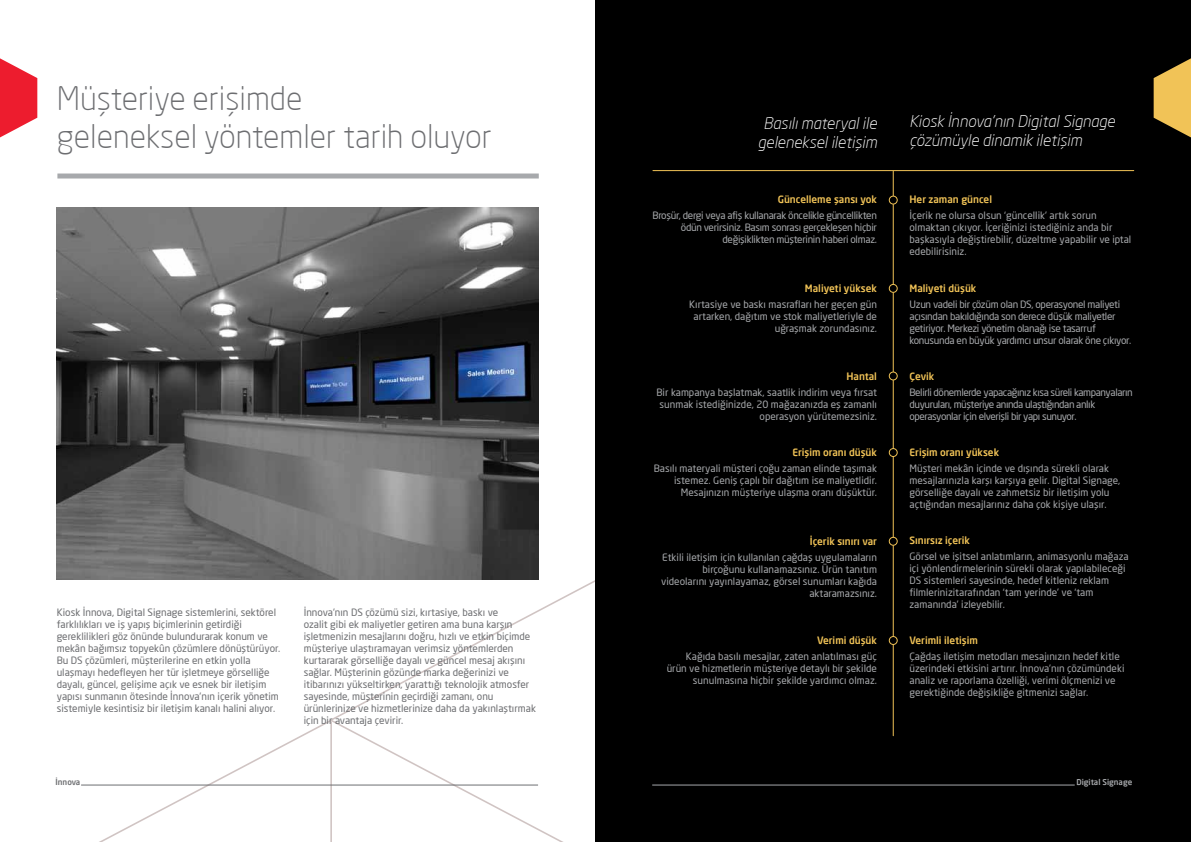
<style>
.page{position:relative;width:1191px;height:842px;background:#fff}
.page>*{position:absolute;margin:0;border:0;box-sizing:border-box;transform-origin:0 0}
.t1{font:300 32px/38.4px "Neo Sans Pro";color:#6d6e71}
.t2{font:italic 300 16px/19.2px "Neo Sans Pro";color:#fff;text-align:center}
.t3{font:10px/12px "Neo Sans Pro";color:#a7a9ac;text-align:right}
.t4{font:10px/12px "Neo Sans Pro";color:#6d6e71}
.t5{font:10px/12px "Neo Sans Pro";letter-spacing:-.03em;color:#a7a9ac;text-align:right}
.t6{font:500 10px "Neo Sans Pro";color:#f1c357}
.t7{font:10px/12px "Neo Sans Pro";letter-spacing:-.04em;color:#a7a9ac}
.t8{font:500 8px "Neo Sans Pro";color:#a7a9ac}
.t9{font:500 8px "Neo Sans Pro";color:#6d6e71}
</style>
<div class="page">
<svg style="left:332px;top:580px;width:263px;height:139px"></svg>
<svg style="left:81px;top:719px;width:482px;height:123px"></svg>
<div style="left:595px;top:0;width:596px;height:842px;background:#000"></div>
<div style="left:57px;top:173px;width:482px;height:5px;background:#a7a9ac"></div>
<hr style="left:81px;top:785px;width:457px;height:1px;background:#6d6e71">
<div style="left:888px;top:196px;width:9px;height:9px;border:1px solid #f1c357;border-radius:50%"></div>
<div style="left:888px;top:284px;width:9px;height:9px;border:1px solid #f1c357;border-radius:50%"></div>
<div style="left:888px;top:371px;width:9px;height:9px;border:1px solid #f1c357;border-radius:50%"></div>
<div style="left:888px;top:448px;width:9px;height:9px;border:1px solid #f1c357;border-radius:50%"></div>
<div style="left:888px;top:537px;width:9px;height:9px;border:1px solid #f1c357;border-radius:50%"></div>
<div style="left:888px;top:636px;width:9px;height:9px;border:1px solid #f1c357;border-radius:50%"></div>
<svg style="left:892px;top:171px;width:1px;height:25px"></svg>
<hr style="left:653px;top:170px;width:480px;height:1px;background:#f1c357">
<hr style="left:892px;top:204px;width:1px;height:80px;background:#f1c357">
<hr style="left:892px;top:293px;width:1px;height:79px;background:#f1c357">
<hr style="left:892px;top:380px;width:1px;height:68px;background:#f1c357">
<hr style="left:892px;top:457px;width:1px;height:80px;background:#f1c357">
<hr style="left:892px;top:546px;width:1px;height:90px;background:#f1c357">
<hr style="left:892px;top:645px;width:1px;height:91px;background:#f1c357">
<hr style="left:652px;top:785px;width:422px;height:1px;background:#a7a9ac">
<svg style="left:0;top:58px;width:37px;height:79px"></svg>
<svg style="left:1153px;top:58px;width:38px;height:79px"></svg>
<img style="left:57px;top:207px;width:482px;height:373px">
<h1 class="t1" style="left:57px;top:78px;width:436px">Müşteriye erişimde<br>geleneksel yöntemler tarih oluyor</h1>
<p class="t4" style="left:57px;top:606px;width:225px">Kiosk İnnova, Digital Signage sistemlerini, sektörel farklılıkları ve iş yapış biçimlerinin getirdiği gereklilikleri göz önünde bulundurarak konum ve mekân bağımsız topyekûn çözümlere dönüştürüyor.<br>Bu DS çözümleri, müşterilerine en etkin yolla ulaşmayı hedefleyen her tür işletmeye görselliğe dayalı, güncel, gelişime açık ve esnek bir iletişim yapısı sunmanın ötesinde İnnova’nın içerik yönetim sistemiyle kesintisiz bir iletişim kanalı halini alıyor.</p>
<p class="t4" style="left:304px;top:606px;width:234px">İnnova’nın DS çözümü sizi, kırtasiye, baskı ve<br>ozalit gibi ek maliyetler getiren ama buna karşın işletmenizin mesajlarını doğru, hızlı ve etkin biçimde müşteriye ulaştıramayan verimsiz yöntemlerden kurtararak görselliğe dayalı ve güncel mesaj akışını sağlar. Müşterinin gözünde marka değerinizi ve itibarınızı yükseltirken, yarattığı teknolojik atmosfer sayesinde, müşterinin geçirdiği zamanı, onu ürünlerinize ve hizmetlerinize daha da yakınlaştırmak için bir avantaja çevirir.</p>
<p class="t9" style="left:56px;top:777px;width:26px">İnnova</p>
<h2 class="t2" style="left:757px;top:113px;width:121px">Basılı materyal ile geleneksel iletişim</h2>
<p class="t6" style="left:777px;top:193px;width:101px">Güncelleme şansı yok</p>
<p class="t5" style="left:652px;top:210px;width:226px">Broşür, dergi veya afiş kullanarak öncelikle güncellikten ödün verirsiniz. Basım sonrası gerçekleşen hiçbir değişiklikten müşterinin haberi olmaz.</p>
<p class="t6" style="left:805px;top:282px;width:74px">Maliyeti yüksek</p>
<p class="t3" style="left:689px;top:298px;width:189px">Kırtasiye ve baskı masrafları her geçen gün artarken, dağıtım ve stok maliyetleriyle de uğraşmak zorundasınız.</p>
<p class="t6" style="left:846px;top:370px;width:32px">Hantal</p>
<p class="t3" style="left:656px;top:386px;width:222px">Bir kampanya başlatmak, saatlik indirim veya fırsat sunmak istediğinizde, 20 mağazanızda eş zamanlı operasyon yürütemezsiniz.</p>
<p class="t6" style="left:792px;top:446px;width:86px">Erişim oranı düşük</p>
<p class="t3" style="left:654px;top:463px;width:225px">Basılı materyali müşteri çoğu zaman elinde taşımak istemez. Geniş çaplı bir dağıtım ise maliyetlidir.<br>Mesajınızın müşteriye ulaşma oranı düşüktür.</p>
<p class="t6" style="left:809px;top:535px;width:69px">İçerik sınırı var</p>
<p class="t3" style="left:661px;top:551px;width:217px">Etkili iletişim için kullanılan çağdaş uygulamaların birçoğunu kullanamazsınız. Ürün tanıtım videolarını yayınlayamaz, görsel sunumları kağıda aktaramazsınız.</p>
<p class="t6" style="left:817px;top:634px;width:61px">Verimi düşük</p>
<p class="t3" style="left:666px;top:650px;width:212px">Kağıda basılı mesajlar, zaten anlatılması güç ürün ve hizmetlerin müşteriye detaylı bir şekilde sunulmasına hiçbir şekilde yardımcı olmaz.</p>
<h2 class="t2" style="left:909px;top:111px;width:207px;text-align:left">Kiosk İnnova’nın Digital Signage çözümüyle dinamik iletişim</h2>
<p class="t6" style="left:909px;top:193px;width:84px">Her zaman güncel</p>
<p class="t3" style="left:909px;top:209px;width:223px;text-align:left">İçerik ne olursa olsun ‘güncellik’ artık sorun olmaktan çıkıyor. İçeriğinizi istediğiniz anda bir başkasıyla değiştirebilir, düzeltme yapabilir ve iptal edebilirisiniz.</p>
<p class="t6" style="left:909px;top:281px;width:68px">Maliyeti düşük</p>
<p class="t5" style="left:909px;top:298px;width:223px;text-align:left">Uzun vadeli bir çözüm olan DS, operasyonel maliyeti açısından bakıldığında son derece düşük maliyetler getiriyor. Merkezi yönetim olanağı ise tasarruf konusunda en büyük yardımcı unsur olarak öne çıkıyor.</p>
<p class="t6" style="left:909px;top:369px;width:26px">Çevik</p>
<p class="t7" style="left:909px;top:386px;width:225px">Belirli dönemlerde yapacağınız kısa süreli kampanyaların duyuruları, müşteriye anında ulaştığından anlık operasyonlar için elverişli bir yapı sunuyor.</p>
<p class="t6" style="left:909px;top:446px;width:91px">Erişim oranı yüksek</p>
<p class="t3" style="left:909px;top:462px;width:212px;text-align:left">Müşteri mekân içinde ve dışında sürekli olarak mesajlarınızla karşı karşıya gelir. Digital Signage, görselliğe dayalı ve zahmetsiz bir iletişim yolu açtığından mesajlarınız daha çok kişiye ulaşır.</p>
<p class="t6" style="left:909px;top:534px;width:62px">Sınırsız içerik</p>
<p class="t3" style="left:909px;top:550px;width:221px;text-align:left">Görsel ve işitsel anlatımların, animasyonlu mağaza içi yönlendirmelerinin sürekli olarak yapılabileceği DS sistemleri sayesinde, hedef kitleniz reklam filmlerinizitarafından ‘tam yerinde’ ve ‘tam zamanında’ izleyebilir.</p>
<p class="t6" style="left:909px;top:634px;width:70px">Verimli iletişim</p>
<p class="t3" style="left:909px;top:650px;width:216px;text-align:left">Çağdaş iletişim metodları mesajınızın hedef kitle üzerindeki etkisini artırır. İnnova’nın çözümündeki analiz ve raporlama özelliği, verimi ölçmenizi ve gerektiğinde değişikliğe gitmenizi sağlar.</p>
<p class="t8" style="left:1076px;top:777px;width:57px">Digital Signage</p>
</div>
